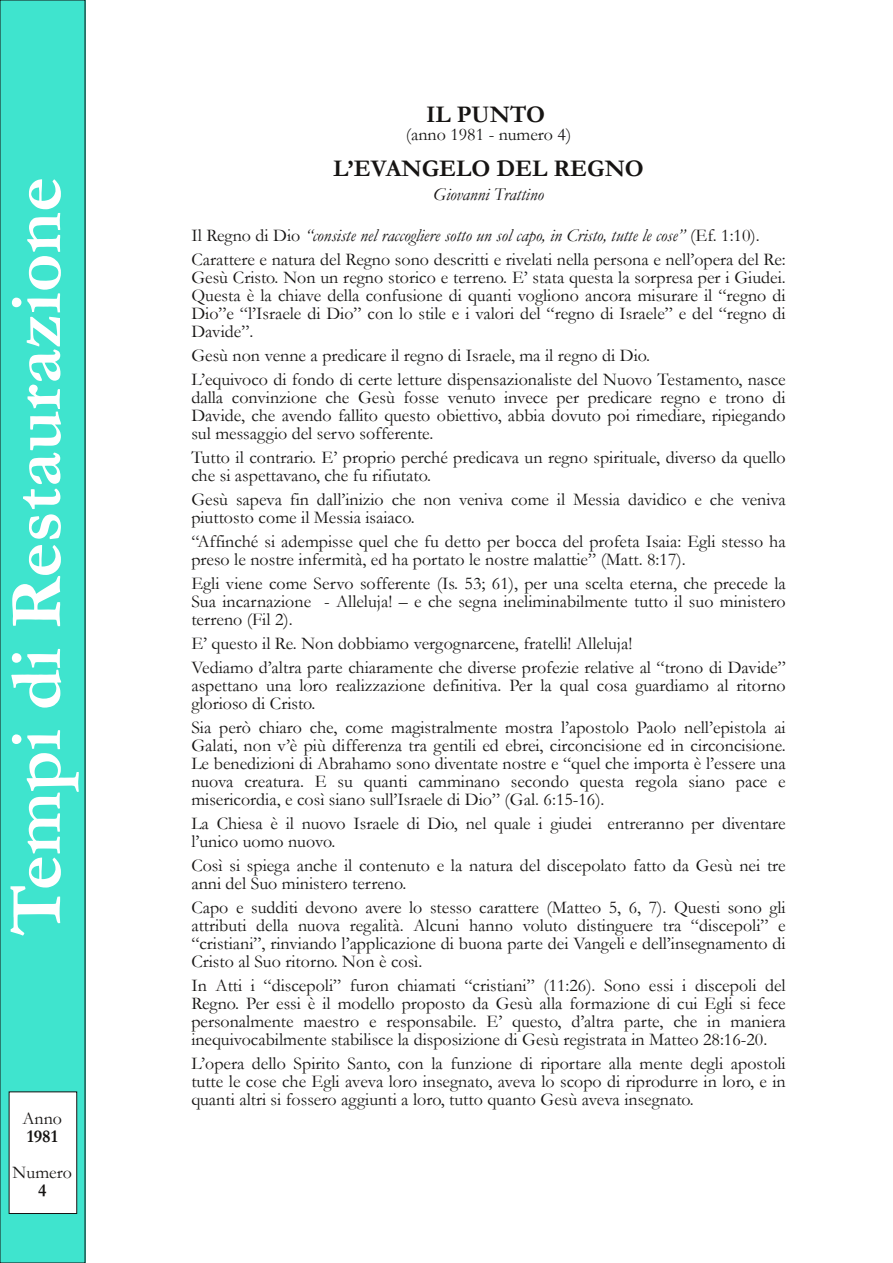
<style>
.page{position:relative;width:893px;height:1263px;background:#fff}
.page>*{position:absolute;margin:0;border:0;box-sizing:border-box;transform-origin:0 0}
.t1{font:700 75px "Garamond";color:#fff}
.t2{font:700 24px "Garamond";color:#161413}
.t3{font:18px/18px "Garamond";color:#161413}
.t4{font:italic 18px "Garamond";color:#161413}
.t5{font:700 18px "Garamond";color:#161413}
.s1{font-style:italic}
</style>
<div class="page">
<div style="left:0;top:0;width:85px;height:1263px;background:#3fe4ce"></div>
<div style="left:9px;top:1092px;width:68px;height:121px;background:#fff"></div>
<div style="left:9px;top:1091px;width:68px;height:123px;border:1px solid #161413"></div>
<h1 class="t1" style="left:-4px;top:935px;width:760px;rotate:-90deg">Tempi di Restaurazione</h1>
<p class="t3" style="left:22px;top:1110px;width:41px">Anno</p>
<p class="t5" style="left:27px;top:1127px;width:33px">1981</p>
<p class="t3" style="left:13px;top:1164px;width:61px">Numero</p>
<p class="t5" style="left:38px;top:1181px;width:10px">4</p>
<h2 class="t2" style="left:426px;top:102px;width:121px">IL PUNTO</h2>
<p class="t3" style="left:406px;top:126px;width:167px">(anno 1981 - numero 4)</p>
<h2 class="t2" style="left:333px;top:156px;width:312px">L’EVANGELO DEL REGNO</h2>
<p class="t4" style="left:433px;top:185px;width:112px">Giovanni Trattino</p>
<p class="t3" style="left:191px;top:223px;width:596px;line-height:24px">Il Regno di Dio <span class="s1">“consiste nel raccogliere sotto un sol capo, in Cristo, tutte le cose”</span> (Ef. 1:10).<br>Carattere e natura del Regno sono descritti e rivelati nella persona e nell’opera del Re:</p>
<p class="t3" style="left:191px;top:268px;width:596px;text-align:justify">Gesù Cristo. Non un regno storico e terreno. E’ stata questa la sorpresa per i Giudei.<br>Questa è la chiave della confusione di quanti vogliono ancora misurare il “regno di Dio”e “l’Israele di Dio” con lo stile e i valori del “regno di Israele” e del “regno di Davide”.</p>
<p class="t3" style="left:191px;top:343px;width:596px;line-height:24px">Gesù non venne a predicare il regno di Israele, ma il regno di Dio.<br>L’equivoco di fondo di certe letture dispensazionaliste del Nuovo Testamento, nasce</p>
<p class="t3" style="left:191px;top:388px;width:596px;text-align:justify">dalla convinzione che Gesù fosse venuto invece per predicare regno e trono di Davide, che avendo fallito questo obiettivo, abbia dovuto poi rimediare, ripiegando sul messaggio del servo sofferente.</p>
<p class="t3" style="left:191px;top:448px;width:596px">Tutto il contrario. E’ proprio perché predicava un regno spirituale, diverso da quello che si aspettavano, che fu rifiutato.</p>
<p class="t3" style="left:191px;top:490px;width:596px">Gesù sapeva fin dall’inizio che non veniva come il Messia davidico e che veniva piuttosto come il Messia isaiaco.</p>
<p class="t3" style="left:191px;top:532px;width:596px">“Affinché si adempisse quel che fu detto per bocca del profeta Isaia: Egli stesso ha preso le nostre infermità, ed ha portato le nostre malattie” (Matt. 8:17).</p>
<p class="t3" style="left:191px;top:574px;width:596px;text-align:justify">Egli viene come Servo sofferente (Is. 53; 61), per una scelta eterna, che precede la Sua incarnazione - Alleluja! – e che segna ineliminabilmente tutto il suo ministero terreno (Fil 2).</p>
<p class="t3" style="left:191px;top:631px;width:596px;line-height:24px">E’ questo il Re. Non dobbiamo vergognarcene, fratelli! Alleluja!<br>Vediamo d’altra parte chiaramente che diverse profezie relative al “trono di Davide”</p>
<p class="t3" style="left:191px;top:676px;width:596px">aspettano una loro realizzazione definitiva. Per la qual cosa guardiamo al ritorno glorioso di Cristo.</p>
<p class="t3" style="left:191px;top:718px;width:596px;text-align:justify">Sia però chiaro che, come magistralmente mostra l’apostolo Paolo nell’epistola ai Galati, non v’è più differenza tra gentili ed ebrei, circoncisione ed in circoncisione.<br>Le benedizioni di Abrahamo sono diventate nostre e “quel che importa è l’essere una nuova creatura. E su quanti camminano secondo questa regola siano pace e misericordia, e così siano sull’Israele di Dio” (Gal. 6:15-16).</p>
<p class="t3" style="left:191px;top:814px;width:596px">La Chiesa è il nuovo Israele di Dio, nel quale i giudei entreranno per diventare l’unico uomo nuovo.</p>
<p class="t3" style="left:191px;top:856px;width:596px">Così si spiega anche il contenuto e la natura del discepolato fatto da Gesù nei tre anni del Suo ministero terreno.</p>
<p class="t3" style="left:191px;top:898px;width:596px;text-align:justify">Capo e sudditi devono avere lo stesso carattere (Matteo 5, 6, 7). Questi sono gli attributi della nuova regalità. Alcuni hanno voluto distinguere tra “discepoli” e “cristiani”, rinviando l’applicazione di buona parte dei Vangeli e dell’insegnamento di Cristo al Suo ritorno. Non è così.</p>
<p class="t3" style="left:191px;top:976px;width:596px;text-align:justify">In Atti i “discepoli” furon chiamati “cristiani” (11:26). Sono essi i discepoli del Regno. Per essi è il modello proposto da Gesù alla formazione di cui Egli si fece personalmente maestro e responsabile. E’ questo, d’altra parte, che in maniera inequivocabilmente stabilisce la disposizione di Gesù registrata in Matteo 28:16-20.</p>
<p class="t3" style="left:191px;top:1054px;width:596px;text-align:justify">L’opera dello Spirito Santo, con la funzione di riportare alla mente degli apostoli tutte le cose che Egli aveva loro insegnato, aveva lo scopo di riprodurre in loro, e in quanti altri si fossero aggiunti a loro, tutto quanto Gesù aveva insegnato.</p>
</div>
